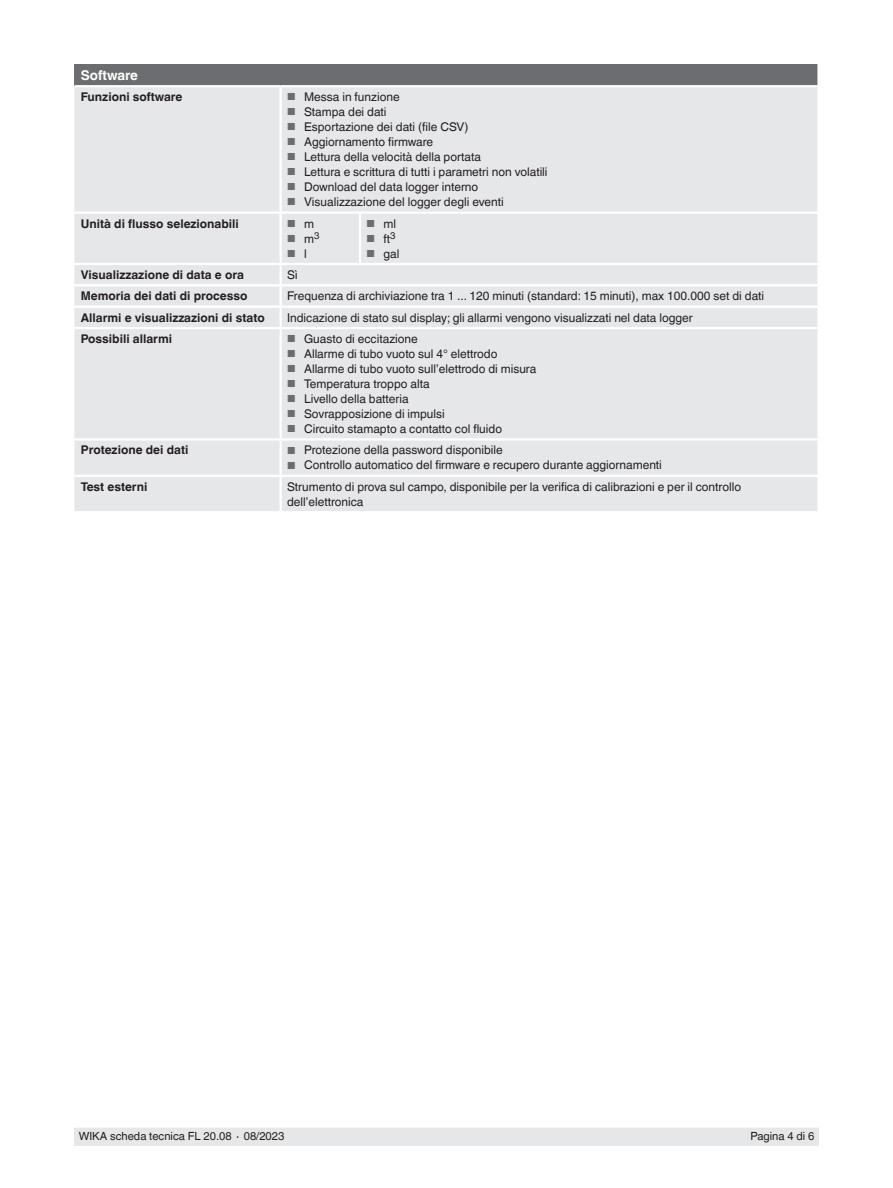
<style>
.page{position:relative;width:893px;height:1188px;background:#fff}
.page>*{position:absolute;margin:0;border:0;box-sizing:border-box;transform-origin:0 0}
.t1{font:700 13.5px "Helvetica World";color:#fff}
.t2{font:12px/15px "Helvetica World";color:#231f20}
.t3{font:700 12px "Helvetica World";color:#231f20}
.t4{font:11.25px "Helvetica World";color:#231f20}
.t5{font:10.2px "Helvetica World";color:#6c6d70}
.s1{font-size:10.2px;color:#6c6d70}
.s2{font-size:12px;color:#231f20}
</style>
<div class="page">
<div style="left:74px;top:1128px;width:745px;height:17px;background:#e6e7e9"></div>
<div style="left:74px;top:64px;width:745px;height:22px;background:#6c6d70"></div>
<div style="left:74px;top:87px;width:743px;height:424px;background:#e6e7e9"></div>
<hr style="left:817px;top:64px;width:3px;height:21px;background:#fff">
<hr style="left:74px;top:438px;width:207px;height:3px;background:#fff">
<hr style="left:281px;top:438px;width:79px;height:3px;background:#fff">
<hr style="left:360px;top:438px;width:460px;height:3px;background:#fff">
<hr style="left:74px;top:475px;width:207px;height:2px;background:#fff">
<hr style="left:281px;top:475px;width:79px;height:2px;background:#fff">
<hr style="left:360px;top:475px;width:460px;height:2px;background:#fff">
<hr style="left:280px;top:87px;width:2px;height:124px;background:#fff">
<hr style="left:74px;top:211px;width:207px;height:3px;background:#fff">
<hr style="left:281px;top:211px;width:79px;height:3px;background:#fff">
<hr style="left:280px;top:214px;width:2px;height:49px;background:#fff">
<hr style="left:360px;top:211px;width:460px;height:3px;background:#fff">
<hr style="left:359px;top:214px;width:2px;height:49px;background:#fff">
<hr style="left:74px;top:263px;width:207px;height:2px;background:#fff">
<hr style="left:281px;top:263px;width:79px;height:2px;background:#fff">
<svg style="left:280px;top:265px;width:2px;height:19px"></svg>
<hr style="left:360px;top:263px;width:460px;height:2px;background:#fff">
<hr style="left:74px;top:284px;width:207px;height:2px;background:#fff">
<hr style="left:281px;top:284px;width:79px;height:2px;background:#fff">
<hr style="left:280px;top:286px;width:2px;height:20px;background:#fff">
<hr style="left:360px;top:284px;width:460px;height:2px;background:#fff">
<hr style="left:74px;top:306px;width:207px;height:2px;background:#fff">
<hr style="left:281px;top:306px;width:79px;height:2px;background:#fff">
<svg style="left:280px;top:308px;width:2px;height:19px"></svg>
<hr style="left:360px;top:306px;width:460px;height:2px;background:#fff">
<hr style="left:74px;top:85px;width:207px;height:2px;background:#fff">
<hr style="left:281px;top:85px;width:79px;height:2px;background:#fff">
<hr style="left:360px;top:85px;width:460px;height:2px;background:#fff">
<hr style="left:74px;top:327px;width:207px;height:2px;background:#fff">
<hr style="left:281px;top:327px;width:79px;height:2px;background:#fff">
<hr style="left:280px;top:329px;width:2px;height:109px;background:#fff">
<hr style="left:360px;top:327px;width:460px;height:2px;background:#fff">
<hr style="left:280px;top:441px;width:2px;height:34px;background:#fff">
<hr style="left:280px;top:477px;width:2px;height:34px;background:#fff">
<p class="t1" style="left:81px;top:67px;width:59px">Software</p>
<p class="t3" style="left:81px;top:90px;width:103px">Funzioni software</p>
<p class="t2" style="left:287px;top:90px;width:114px"><span class="s1">■</span> Messa in funzione</p>
<p class="t2" style="left:287px;top:105px;width:101px"><span class="s1">■</span> Stampa dei dati</p>
<p class="t2" style="left:287px;top:120px;width:183px"><span class="s1">■</span> Esportazione dei dati (file CSV)</p>
<p class="t2" style="left:287px;top:135px;width:148px"><span class="s1">■</span> Aggiornamento firmware</p>
<p class="t2" style="left:287px;top:150px;width:196px"><span class="s1">■</span> Lettura della velocità della portata</p>
<p class="t2" style="left:287px;top:165px;width:262px"><span class="s1">■</span> Lettura e scrittura di tutti i parametri non volatili</p>
<p class="t2" style="left:287px;top:180px;width:193px"><span class="s1">■</span> Download del data logger interno</p>
<p class="t2" style="left:287px;top:195px;width:218px"><span class="s1">■</span> Visualizzazione del logger degli eventi</p>
<p class="t3" style="left:81px;top:216px;width:160px">Unità di flusso selezionabili</p>
<p class="t5" style="left:287px;top:217px;width:28px">■ <span class="s2">m</span></p>
<p class="t5" style="left:287px;top:232px;width:34px">■ <span class="s2">m</span><sup>3</sup></p>
<p class="t5" style="left:287px;top:247px;width:21px">■ <span class="s2">l</span></p>
<p class="t2" style="left:366px;top:216px;width:31px"><span class="s1">■</span> ml</p>
<p class="t2" style="left:366px;top:231px;width:30px"><span class="s1">■</span> ft<sup>3</sup></p>
<p class="t2" style="left:366px;top:246px;width:34px"><span class="s1">■</span> gal</p>
<p class="t3" style="left:81px;top:268px;width:165px">Visualizzazione di data e ora</p>
<p class="t2" style="left:287px;top:267px;width:12px">Sì</p>
<p class="t3" style="left:81px;top:289px;width:168px">Memoria dei dati di processo</p>
<p class="t2" style="left:287px;top:289px;width:479px">Frequenza di archiviazione tra 1 ... 120 minuti (standard: 15 minuti), max 100.000 set di dati</p>
<p class="t3" style="left:81px;top:311px;width:185px">Allarmi e visualizzazioni di stato</p>
<p class="t2" style="left:287px;top:310px;width:407px">Indicazione di stato sul display; gli allarmi vengono visualizzati nel data logger</p>
<p class="t3" style="left:81px;top:332px;width:93px">Possibili allarmi</p>
<p class="t2" style="left:287px;top:331px;width:132px"><span class="s1">■</span> Guasto di eccitazione</p>
<p class="t2" style="left:287px;top:346px;width:212px"><span class="s1">■</span> Allarme di tubo vuoto sul 4° elettrodo</p>
<p class="t2" style="left:287px;top:361px;width:251px"><span class="s1">■</span> Allarme di tubo vuoto sull’elettrodo di misura</p>
<p class="t2" style="left:287px;top:376px;width:144px"><span class="s1">■</span> Temperatura troppo alta</p>
<p class="t2" style="left:287px;top:391px;width:123px"><span class="s1">■</span> Livello della batteria</p>
<p class="t2" style="left:287px;top:406px;width:159px"><span class="s1">■</span> Sovrapposizione di impulsi</p>
<p class="t2" style="left:287px;top:421px;width:217px"><span class="s1">■</span> Circuito stamapto a contatto col fluido</p>
<p class="t3" style="left:81px;top:443px;width:109px">Protezione dei dati</p>
<p class="t2" style="left:287px;top:443px;width:217px"><span class="s1">■</span> Protezione della password disponibile</p>
<p class="t2" style="left:287px;top:458px;width:376px"><span class="s1">■</span> Controllo automatico del firmware e recupero durante aggiornamenti</p>
<p class="t3" style="left:81px;top:480px;width:68px">Test esterni</p>
<p class="t2" style="left:287px;top:479px;width:456px">Strumento di prova sul campo, disponibile per la verifica di calibrazioni e per il controllo dell’elettronica</p>
<p class="t4" style="left:79px;top:1130px;width:207px">WIKA scheda tecnica FL 20.08 ∙ 08/2023</p>
<p class="t4" style="left:750px;top:1130px;width:65px">Pagina 4 di 6</p>
</div>
